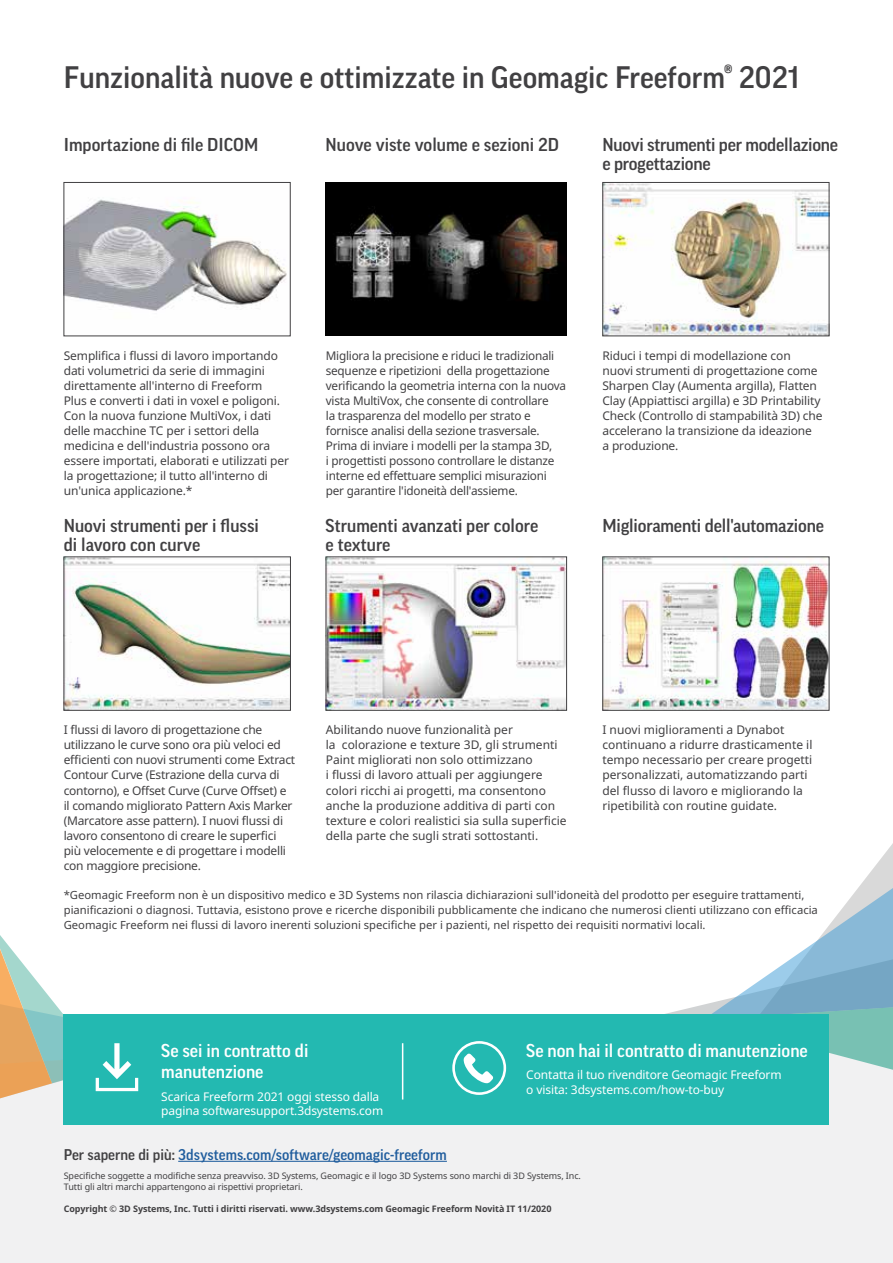
<style>
.page{position:relative;width:893px;height:1263px;background:#fff}
.page>*{position:absolute;margin:0;border:0;box-sizing:border-box;transform-origin:0 0}
.t1{font:500 30px "Good Pro";color:#414042}
.t2{font:500 18px/19.5px "Good Pro";color:#414042}
.t3{font:500 18px/21.6px "Good Pro";color:#fff}
.t4{font:500 15px "Good Pro";color:#215e9e}
.t5{font:12px/15px "Noto Sans";letter-spacing:-.01em;color:#414042}
.t6{font:12px/14.4px "Noto Sans";letter-spacing:-.01em;color:#fff}
.t7{font:11.25px/15px "Noto Sans";color:#414042}
.t8{font:9px/10.8px "Noto Sans";letter-spacing:-.01em;color:#414042}
.t9{font:700 9px "Noto Sans";letter-spacing:-.01em;color:#414042}
.s1{color:#414042}
</style>
<div class="page">
<div style="left:0;top:1077px;width:893px;height:186px;background:#f1f1f2"></div>
<svg style="left:665px;top:843px;width:228px;height:234px"></svg>
<img style="left:326px;top:182px;width:240px;height:154px">
<img style="left:605px;top:184px;width:222px;height:150px">
<div style="left:603px;top:182px;width:226px;height:154px;border:1px solid #414042"></div>
<img style="left:66px;top:199px;width:221px;height:112px">
<div style="left:64px;top:182px;width:226px;height:154px;border:1px solid #414042"></div>
<img style="left:605px;top:559px;width:222px;height:149px">
<img style="left:66px;top:559px;width:223px;height:149px">
<img style="left:328px;top:559px;width:237px;height:149px">
<hr style="left:178px;top:1161px;width:269px;height:1px;background:#215e9e">
<div style="left:64px;top:1014px;width:765px;height:110px;background:#23b9b1"></div>
<svg style="left:452px;top:1041px;width:54px;height:54px"></svg>
<svg style="left:0;top:935px;width:139px;height:170px"></svg>
<hr style="left:402px;top:1043px;width:1px;height:56px;background:#fff">
<h1 class="t1" style="left:64px;top:61px;width:737px">Funzionalità nuove e ottimizzate in Geomagic Freeform® 2021</h1>
<h2 class="t2" style="left:64px;top:135px;width:196px">Importazione di file DICOM</h2>
<h2 class="t2" style="left:326px;top:135px;width:235px">Nuove viste volume e sezioni 2D</h2>
<h2 class="t2" style="left:602px;top:135px;width:237px">Nuovi strumenti per modellazione e progettazione</h2>
<p class="t5" style="left:64px;top:348px;width:227px">Semplifica i flussi di lavoro importando dati volumetrici da serie di immagini direttamente all′interno di Freeform<br>Plus e converti i dati in voxel e poligoni.<br>Con la nuova funzione MultiVox, i dati delle macchine TC per i settori della medicina e dell′industria possono ora essere importati, elaborati e utilizzati per la progettazione; il tutto all′interno di un′unica applicazione.*</p>
<h2 class="t2" style="left:64px;top:516px;width:197px">Nuovi strumenti per i flussi di lavoro con curve</h2>
<p class="t5" style="left:326px;top:348px;width:242px">Migliora la precisione e riduci le tradizionali sequenze e ripetizioni della progettazione verificando la geometria interna con la nuova vista MultiVox, che consente di controllare<br>la trasparenza del modello per strato e fornisce analisi della sezione trasversale.<br>Prima di inviare i modelli per la stampa 3D,<br>i progettisti possono controllare le distanze interne ed effettuare semplici misurazioni per garantire l′idoneità dell′assieme.</p>
<h2 class="t2" style="left:326px;top:516px;width:214px">Strumenti avanzati per colore e texture</h2>
<p class="t5" style="left:602px;top:348px;width:222px">Riduci i tempi di modellazione con nuovi strumenti di progettazione come Sharpen Clay (Aumenta argilla), Flatten Clay (Appiattisci argilla) e 3D Printability Check (Controllo di stampabilità 3D) che accelerano la transizione da ideazione<br>a produzione.</p>
<h2 class="t2" style="left:602px;top:516px;width:223px">Miglioramenti dell'automazione</h2>
<p class="t5" style="left:64px;top:722px;width:233px">I flussi di lavoro di progettazione che utilizzano le curve sono ora più veloci ed efficienti con nuovi strumenti come Extract Contour Curve (Estrazione della curva di contorno), e Offset Curve (Curve Offset) e il comando migliorato Pattern Axis Marker (Marcatore asse pattern). I nuovi flussi di lavoro consentono di creare le superfici più velocemente e di progettare i modelli con maggiore precisione.</p>
<p class="t5" style="left:326px;top:722px;width:242px">Abilitando nuove funzionalità per<br>la colorazione e texture 3D, gli strumenti Paint migliorati non solo ottimizzano<br>i flussi di lavoro attuali per aggiungere colori ricchi ai progetti, ma consentono anche la produzione additiva di parti con texture e colori realistici sia sulla superficie della parte che sugli strati sottostanti.</p>
<p class="t5" style="left:602px;top:722px;width:212px">I nuovi miglioramenti a Dynabot continuano a ridurre drasticamente il tempo necessario per creare progetti personalizzati, automatizzando parti del flusso di lavoro e migliorando la ripetibilità con routine guidate.</p>
<p class="t7" style="left:64px;top:887px;width:756px">*Geomagic Freeform non è un dispositivo medico e 3D Systems non rilascia dichiarazioni sull′idoneità del prodotto per eseguire trattamenti, pianificazioni o diagnosi. Tuttavia, esistono prove e ricerche disponibili pubblicamente che indicano che numerosi clienti utilizzano con efficacia<br>Geomagic Freeform nei flussi di lavoro inerenti soluzioni specifiche per i pazienti, nel rispetto dei requisiti normativi locali.</p>
<h2 class="t3" style="left:161px;top:1039px;width:149px">Se sei in contratto di manutenzione</h2>
<p class="t6" style="left:161px;top:1089px;width:223px">Scarica Freeform 2021 oggi stesso dalla pagina softwaresupport.3dsystems.com</p>
<h2 class="t3" style="left:526px;top:1039px;width:283px">Se non hai il contratto di manutenzione</h2>
<p class="t6" style="left:526px;top:1067px;width:257px">Contatta il tuo rivenditore Geomagic Freeform o visita: 3dsystems.com/how-to-buy</p>
<p class="t4" style="left:64px;top:1146px;width:385px"><span class="s1">Per saperne di più:</span> 3dsystems.com/software/geomagic-freeform</p>
<p class="t8" style="left:64px;top:1170px;width:519px">Specifiche soggette a modifiche senza preavviso. 3D Systems, Geomagic e il logo 3D Systems sono marchi di 3D Systems, Inc.<br>Tutti gli altri marchi appartengono ai rispettivi proprietari.</p>
<p class="t9" style="left:64px;top:1202px;width:489px">Copyright © 3D Systems, Inc. Tutti i diritti riservati. www.3dsystems.com Geomagic Freeform Novità IT 11/2020</p>
</div>
